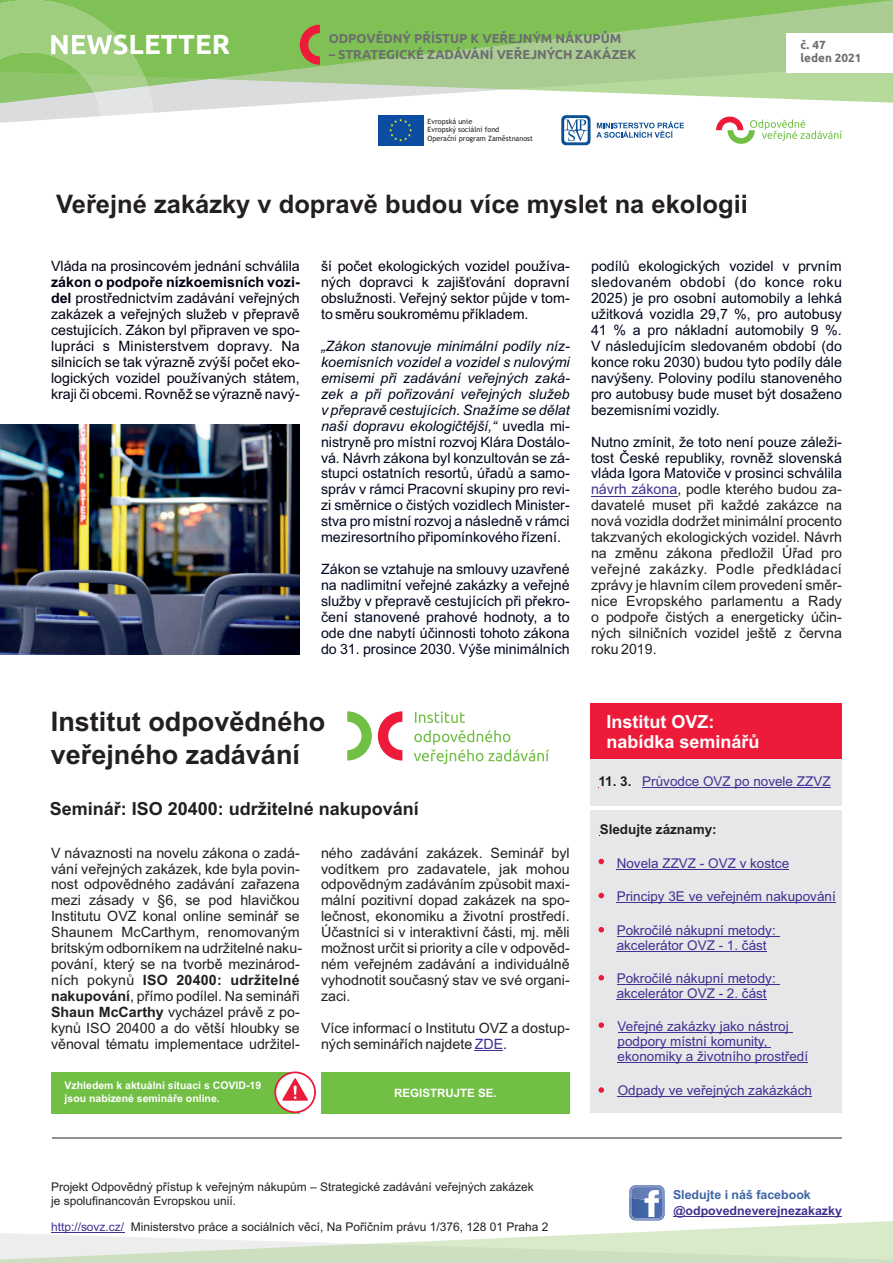
<style>
.page{position:relative;width:893px;height:1263px;background:#fff}
.page>*{position:absolute;margin:0;border:0;box-sizing:border-box;transform-origin:0 0}
.t1{font:700 27.45px "Ubuntu";color:#fff}
.t2{font:700 27px/33.2px "Arial";color:#231f20}
.t3{font:700 25.5px "Arial";color:#231f20}
.t4{font:700 18px "Arial";color:#231f20}
.t5{font:700 18px/20.1px "Arial";color:#fff}
.t6{font:14.25px/15.9px "Arial";color:#231f20;text-align:justify}
.t7{font:14.25px/15.9px "Arial";color:#00061e;text-align:justify}
.t8{font:14.25px/15.9px "Arial";color:#000015;text-align:justify}
.t9{font:13.5px/15.1px "Arial";color:#432f92}
.t10{font:700 13.5px "Arial";color:#231f20}
.t11{font:700 12.9px "Ubuntu";color:#6c6d70}
.t12{font:700 12.45px "Arial";color:#432f92}
.t13{font:700 12.45px "Arial";color:#3e64a5}
.t14{font:12px/13.4px "Arial";color:#231f20}
.t15{font:700 11.7px/13.2px "Ubuntu";color:#6c6d70}
.t16{font:700 11.55px "Arial";color:#fff}
.t17{font:700 10.5px/12.9px "Arial";color:#fff}
.t18{font:7.2px/8.4px "Trebuchet MS";color:#231f20}
.s1{font-weight:700}
.s2{font-style:italic}
.s3{color:#00061e}
.s4{color:#432f92}
.s5{font-weight:700;color:#231f20}
</style>
<div class="page">
<div style="left:591px;top:810px;width:251px;height:303px;background:#e6e7e9"></div>
<svg style="left:153px;top:103px;width:580px;height:20px"></svg>
<hr style="left:52px;top:1137px;width:790px;height:1px;background:#231f20">
<svg style="left:153px;top:89px;width:740px;height:14px"></svg>
<svg style="left:153px;top:79px;width:740px;height:10px;background:#bad5a7"></svg>
<svg style="left:153px;top:0;width:740px;height:79px;background:#92c56f"></svg>
<svg style="left:300px;top:25px;width:20px;height:40px"></svg>
<svg style="left:0;top:0;width:153px;height:123px;background:#aad190"></svg>
<svg style="left:0;top:1185px;width:893px;height:78px"></svg>
<hr style="left:673px;top:1216px;width:169px;height:1px;background:#432f92">
<svg style="left:377px;top:114px;width:47px;height:32px"></svg>
<div style="left:378px;top:115px;width:46px;height:30px;background:#0d4da1"></div>
<svg style="left:389px;top:119px;width:23px;height:23px"></svg>
<svg style="left:716px;top:117px;width:126px;height:27px"></svg>
<svg style="left:561px;top:115px;width:29px;height:30px"></svg>
<svg style="left:596px;top:121px;width:88px;height:17px"></svg>
<div style="left:787px;top:33px;width:106px;height:39px;background:#fff"></div>
<svg style="left:347px;top:711px;width:25px;height:49px"></svg>
<svg style="left:378px;top:711px;width:24px;height:49px"></svg>
<svg style="left:414px;top:711px;width:135px;height:53px"></svg>
<hr style="left:591px;top:496px;width:86px;height:1px;background:#432f92">
<img style="left:0;top:424px;width:300px;height:231px">
<svg style="left:475px;top:1050px;width:28px;height:1px"></svg>
<div style="left:591px;top:759px;width:251px;height:47px;background:#e6e7e9"></div>
<hr style="left:642px;top:787px;width:189px;height:1px;background:#432f92">
<div style="left:591px;top:704px;width:251px;height:55px;background:#ed1a3a"></div>
<div style="left:321px;top:1072px;width:249px;height:41px;background:#71bf44"></div>
<hr style="left:617px;top:869px;width:172px;height:1px;background:#432f92">
<svg style="left:598px;top:859px;width:6px;height:5px"></svg>
<hr style="left:617px;top:902px;width:219px;height:1px;background:#432f92">
<svg style="left:598px;top:893px;width:6px;height:5px"></svg>
<hr style="left:617px;top:936px;width:162px;height:1px;background:#432f92">
<hr style="left:617px;top:951px;width:150px;height:1px;background:#432f92">
<svg style="left:598px;top:927px;width:6px;height:5px"></svg>
<hr style="left:617px;top:984px;width:162px;height:1px;background:#432f92">
<hr style="left:617px;top:999px;width:150px;height:1px;background:#432f92">
<svg style="left:598px;top:975px;width:6px;height:5px"></svg>
<hr style="left:618px;top:1032px;width:174px;height:1px;background:#432f92">
<hr style="left:618px;top:1047px;width:153px;height:1px;background:#432f92">
<hr style="left:618px;top:1062px;width:190px;height:1px;background:#432f92">
<svg style="left:598px;top:1022px;width:6px;height:6px"></svg>
<hr style="left:618px;top:1096px;width:194px;height:1px;background:#432f92">
<svg style="left:598px;top:1087px;width:6px;height:6px"></svg>
<div style="left:51px;top:1072px;width:249px;height:41px;background:#71bf44"></div>
<svg style="left:274px;top:1071px;width:42px;height:42px"></svg>
<h1 class="t1" style="left:49px;top:33px;width:183px">NEWSLETTER</h1>
<p class="t11" style="left:329px;top:33px;width:294px">ODPOVĚDNÝ PŘÍSTUP K VEŘEJNÝM NÁKUPŮM</p>
<p class="t11" style="left:329px;top:49px;width:309px">– STRATEGICKÉ ZADÁVÁNÍ VEŘEJNÝCH ZAKÁZEK</p>
<p class="t18" style="left:428px;top:118px;width:107px">Evropská unie<br>Evropský sociální fond<br>Operační program Zaměstnanost</p>
<h3 class="t3" style="left:56px;top:195px;width:693px">Veřejné zakázky v dopravě budou více myslet na ekologii</h3>
<p class="t15" style="left:801px;top:39px;width:62px">č. 47<br>leden 2021</p>
<p class="t8" style="left:51px;top:260px;width:250px">Vláda na prosincovém jednání schválila</p>
<p class="t8" style="left:51px;top:276px;width:250px"><span class="s1">zákon o podpoře nízkoemisních vozi&shy;del</span> prostřednictvím zadávání veřejných zakázek a veřejných služeb v přepravě cestujících. Zákon byl připraven ve spo&shy;lupráci s Ministerstvem dopravy. Na silnicích se tak výrazně zvýší počet eko&shy;logických vozidel používaných státem, kraji či obcemi. Rovněž se výrazně navý-</p>
<p class="t8" style="left:321px;top:260px;width:250px">ší počet ekologických vozidel používa&shy;ných dopravci k zajišťování dopravní obslužnosti. Veřejný sektor půjde v tom&shy;to směru soukromému příkladem.</p>
<p class="t7" style="left:321px;top:339px;width:250px"><span class="s2">„Zákon stanovuje minimální podíly níz&shy;koemisních vozidel a vozidel s nulovými emisemi při zadávání veřejných zaká&shy;zek a při pořizování veřejných služeb v přepravě cestujících. Snažíme se dělat naši dopravu ekologičtější,“</span> uvedla mi&shy;nistryně pro místní rozvoj Klára Dostálo&shy;vá<span class="s2">.</span> Návrh zákona byl konzultován se zá&shy;stupci ostatních resortů, úřadů a samo&shy;správ v rámci Pracovní skupiny pro revi&shy;zi směrnice o čistých vozidlech Minister&shy;stva pro místní rozvoj a následně v rámci meziresortního připomínkového řízení.</p>
<p class="t7" style="left:321px;top:562px;width:250px">Zákon se vztahuje na smlouvy uzavřené na nadlimitní veřejné zakázky a veřejné služby v přepravě cestujících při překro&shy;čení stanovené prahové hodnoty, a to ode dne nabytí účinnosti tohoto zákona do 31. prosince 2030. Výše minimálních</p>
<p class="t7" style="left:591px;top:260px;width:252px">podílů ekologických vozidel v prvním sledovaném období (do konce roku 2025) je pro osobní automobily a lehká užitková vozidla 29,7 %, pro autobusy 41 % a pro nákladní automobily 9 %.<br>V následujícím sledovaném období (do konce roku 2030) budou tyto podíly dále navýšeny. Poloviny podílu stanoveného pro autobusy bude muset být dosaženo bezemisními vozidly.</p>
<p class="t6" style="left:591px;top:435px;width:253px"><span class="s3">Nutno zmínit, že toto není pouze záleži&shy;tost České republiky, rovněž slovenská vláda Igora Matoviče v prosinci schválila </span><span class="s4">návrh zákona</span>, podle kterého budou za&shy;davatelé muset při každé zakázce na nová vozidla dodržet minimální procento takzvaných ekologických vozidel. Návrh na změnu zákona předložil Úřad pro veřejné zakázky. Podle předkládací zprávy je hlavním cílem provedení směr&shy;nice Evropského parlamentu a Rady o podpoře čistých a energeticky účin&shy;ných silničních vozidel ještě z června roku 2019.</p>
<h2 class="t2" style="left:51px;top:707px;width:276px">Institut odpovědného veřejného zadávání</h2>
<p class="t4" style="left:50px;top:802px;width:371px">Seminář: ISO 20400: udržitelné nakupování</p>
<p class="t6" style="left:51px;top:846px;width:253px;text-align:left">V návaznosti na novelu zákona o zadá&shy;vání veřejných zakázek, kde byla povin&shy;nost odpovědného zadávání zařazena mezi zásady v §6, se pod hlavičkou Institutu OVZ konal online seminář se Shaunem McCarthym, renomovaným britským odborníkem na udržitelné naku&shy;pování, který se na tvorbě mezinárod&shy;ních pokynů <span class="s1">ISO 20400: udržitelné nakupování</span>, přímo podílel. Na semináři <span class="s1">Shaun McCarthy</span> vycházel právě z po&shy;kynů ISO 20400 a do větší hloubky se věnoval tématu implementace udržitel-</p>
<p class="t6" style="left:321px;top:846px;width:250px">ného zadávání zakázek. Seminář byl vodítkem pro zadavatele, jak mohou odpovědným zadáváním způsobit maxi&shy;mální pozitivní dopad zakázek na spo&shy;lečnost, ekonomiku a životní prostředí.<br>Účastníci si v interaktivní části, mj. měli možnost určit si priority a cíle v odpověd&shy;ném veřejném zadávání a individuálně vyhodnotit současný stav ve své organi&shy;zaci.</p>
<p class="t6" style="left:321px;top:1021px;width:250px">Více informací o Institutu OVZ a dostup&shy;ných seminářích najdete <span class="s4">ZDE</span>.</p>
<p class="t17" style="left:65px;top:1080px;width:198px">Vzhledem k aktuální situaci s COVID-19 jsou nabízené semináře online.</p>
<p class="t16" style="left:394px;top:1088px;width:104px">REGISTRUJTE SE.</p>
<p class="t5" style="left:606px;top:713px;width:155px">Institut OVZ: nabídka seminářů</p>
<p class="t9" style="left:598px;top:775px;width:234px"><span class="s5">11. 3.</span> Průvodce OVZ po novele ZZVZ</p>
<p class="t10" style="left:600px;top:824px;width:119px">Sledujte záznamy:</p>
<p class="t9" style="left:617px;top:857px;width:174px">Novela ZZVZ - OVZ v kostce</p>
<p class="t9" style="left:617px;top:890px;width:221px">Principy 3E ve veřejném nakupování</p>
<p class="t9" style="left:617px;top:924px;width:161px">Pokročilé nákupní metody: akcelerátor OVZ - 1. část</p>
<p class="t9" style="left:617px;top:972px;width:161px">Pokročilé nákupní metody: akcelerátor OVZ - 2. část</p>
<p class="t9" style="left:618px;top:1019px;width:192px">Veřejné zakázky jako nástroj podpory místní komunity, ekonomiky a životního prostředí</p>
<p class="t9" style="left:618px;top:1083px;width:196px">Odpady ve veřejných zakázkách</p>
<p class="t14" style="left:51px;top:1181px;width:484px">Projekt Odpovědný přístup k veřejným nákupům – Strategické zadávání veřejných zakázek je spolufinancován Evropskou unií.</p>
<p class="t14" style="left:51px;top:1221px;width:499px"><span class="s4">http://sovz.cz/</span> Ministerstvo práce a sociálních věcí, Na Poříčním právu 1/376, 128 01 Praha 2</p>
<p class="t13" style="left:673px;top:1190px;width:139px">Sledujte i náš facebook</p>
<p class="t12" style="left:673px;top:1206px;width:170px">@odpovedneverejnezakazky</p>
</div>
